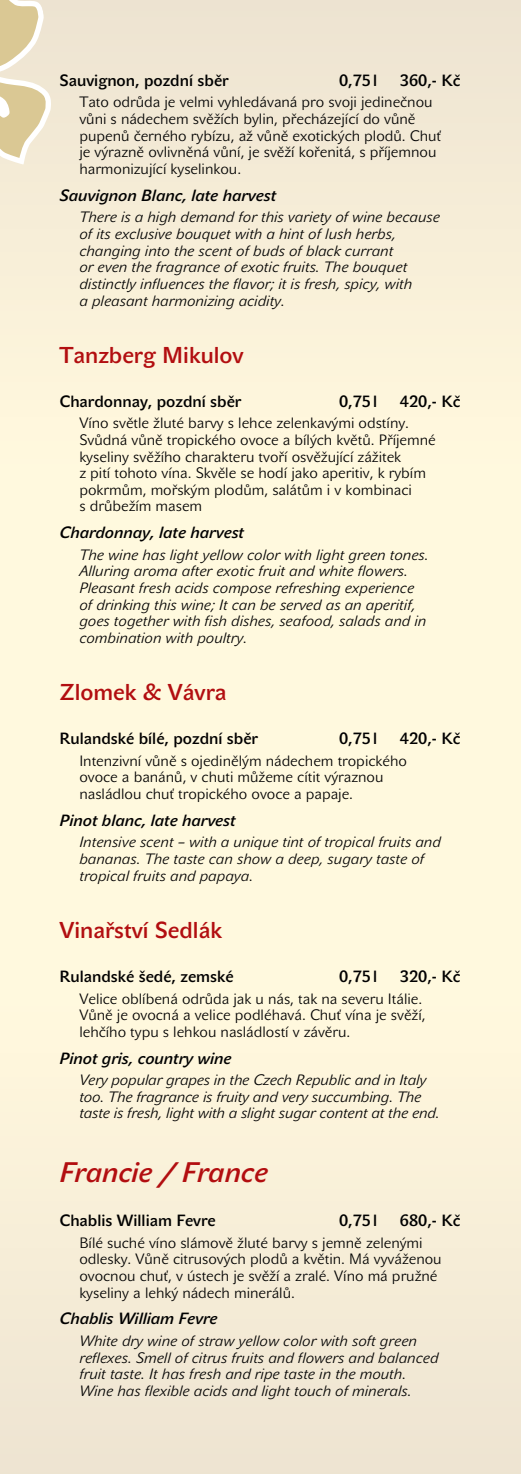
<style>
.page{position:relative;width:521px;height:1474px;background:#fff}
.page>*{position:absolute;margin:0;border:0;box-sizing:border-box;transform-origin:0 0}
.t1{font:italic 28px "John Sans Medium Pro";color:#b20e10}
.t2{font:22.75px "John Sans Medium Pro";color:#b20e10}
.t3{font:16.1px "John Sans Medium Pro";color:#000}
.t4{font:italic 16.1px "John Sans Medium Pro";color:#000}
.t5{font:italic 14.88px/16.6px "John Sans Lite Pro";color:#000}
.t6{font:14.88px/16.6px "John Sans Lite Pro";color:#000}
</style>
<div class="page">
<div style="left:0;top:0;width:521px;height:1473px;background:linear-gradient(to right,#faf2da,#faf2da)"></div>
<svg style="left:0;top:0;width:52px;height:170px"></svg>
<p class="t3" style="left:60px;top:71px;width:171px">Sauvignon, pozdní sběr</p>
<p class="t3" style="left:339px;top:71px;width:39px">0,75l</p>
<p class="t3" style="left:400px;top:71px;width:62px">360,- Kč</p>
<p class="t6" style="left:79px;top:94px;width:363px">Tato odrůda je velmi vyhledávaná pro svoji jedinečnou vůni s nádechem svěžích bylin, přecházející do vůně pupenů černého rybízu, až vůně exotických plodů. Chuť je výrazně ovlivněná vůní, je svěží kořenitá, s příjemnou harmonizující kyselinkou.</p>
<p class="t4" style="left:60px;top:186px;width:218px">Sauvignon Blanc, late harvest</p>
<p class="t5" style="left:79px;top:209px;width:362px">There is a high demand for this variety of wine because of its exclusive bouquet with a hint of lush herbs, changing into the scent of buds of black currant<br>or even the fragrance of exotic fruits. The bouquet distinctly influences the flavor; it is fresh, spicy, with<br>a pleasant harmonizing acidity.</p>
<h2 class="t2" style="left:60px;top:341px;width:186px">Tanzberg Mikulov</h2>
<p class="t3" style="left:60px;top:392px;width:183px">Chardonnay, pozdní sběr</p>
<p class="t3" style="left:339px;top:392px;width:39px">0,75l</p>
<p class="t3" style="left:400px;top:392px;width:62px">420,- Kč</p>
<p class="t6" style="left:79px;top:415px;width:358px">Víno světle žluté barvy s lehce zelenkavými odstíny.<br>Svůdná vůně tropického ovoce a bílých květů. Příjemné kyseliny svěžího charakteru tvoří osvěžující zážitek<br>z pití tohoto vína. Skvěle se hodí jako aperitiv, k rybím pokrmům, mořským plodům, salátům i v kombinaci<br>s drůbežím masem</p>
<p class="t4" style="left:60px;top:523px;width:186px">Chardonnay, late harvest</p>
<p class="t5" style="left:79px;top:546px;width:351px">The wine has light yellow color with light green tones.<br>Alluring aroma after exotic fruit and white flowers.<br>Pleasant fresh acids compose refreshing experience of drinking this wine; It can be served as an aperitif, goes together with fish dishes, seafood, salads and in combination with poultry.</p>
<h2 class="t2" style="left:60px;top:679px;width:169px">Zlomek &amp; Vávra</h2>
<p class="t3" style="left:60px;top:729px;width:200px">Rulandské bílé, pozdní sběr</p>
<p class="t3" style="left:339px;top:729px;width:39px">0,75l</p>
<p class="t3" style="left:400px;top:729px;width:62px">420,- Kč</p>
<p class="t6" style="left:79px;top:752px;width:329px">Intenzivní vůně s ojedinělým nádechem tropického ovoce a banánů, v chuti můžeme cítit výraznou nasládlou chuť tropického ovoce a papaje.</p>
<p class="t4" style="left:60px;top:811px;width:178px">Pinot blanc, late harvest</p>
<p class="t5" style="left:79px;top:834px;width:363px">Intensive scent – with a unique tint of tropical fruits and bananas. The taste can show a deep, sugary taste of tropical fruits and papaya.</p>
<h2 class="t2" style="left:60px;top:916px;width:164px">Vinařství Sedlák</h2>
<p class="t3" style="left:60px;top:967px;width:175px">Rulandské šedé, zemské</p>
<p class="t3" style="left:339px;top:967px;width:39px">0,75l</p>
<p class="t3" style="left:400px;top:967px;width:62px">320,- Kč</p>
<p class="t6" style="left:79px;top:990px;width:348px">Velice oblíbená odrůda jak u nás, tak na severu Itálie.<br>Vůně je ovocná a velice podléhavá. Chuť vína je svěží, lehčího typu s lehkou nasládlostí v závěru.</p>
<p class="t4" style="left:60px;top:1048px;width:173px">Pinot gris, country wine</p>
<p class="t5" style="left:79px;top:1071px;width:362px">Very popular grapes in the Czech Republic and in Italy too. The fragrance is fruity and very succumbing. The taste is fresh, light with a slight sugar content at the end.</p>
<h1 class="t1" style="left:60px;top:1156px;width:210px">Francie / France</h1>
<p class="t3" style="left:60px;top:1211px;width:158px">Chablis William Fevre</p>
<p class="t3" style="left:339px;top:1211px;width:39px">0,75l</p>
<p class="t3" style="left:400px;top:1211px;width:62px">680,- Kč</p>
<p class="t6" style="left:79px;top:1234px;width:364px">Bílé suché víno slámově žluté barvy s jemně zelenými odlesky. Vůně citrusových plodů a květin. Má vyváženou ovocnou chuť, v ústech je svěží a zralé. Víno má pružné kyseliny a lehký nádech minerálů.</p>
<p class="t4" style="left:60px;top:1309px;width:160px">Chablis William Fevre</p>
<p class="t5" style="left:79px;top:1332px;width:361px">White dry wine of straw yellow color with soft green reflexes. Smell of citrus fruits and flowers and balanced fruit taste. It has fresh and ripe taste in the mouth.<br>Wine has flexible acids and light touch of minerals.</p>
</div>
